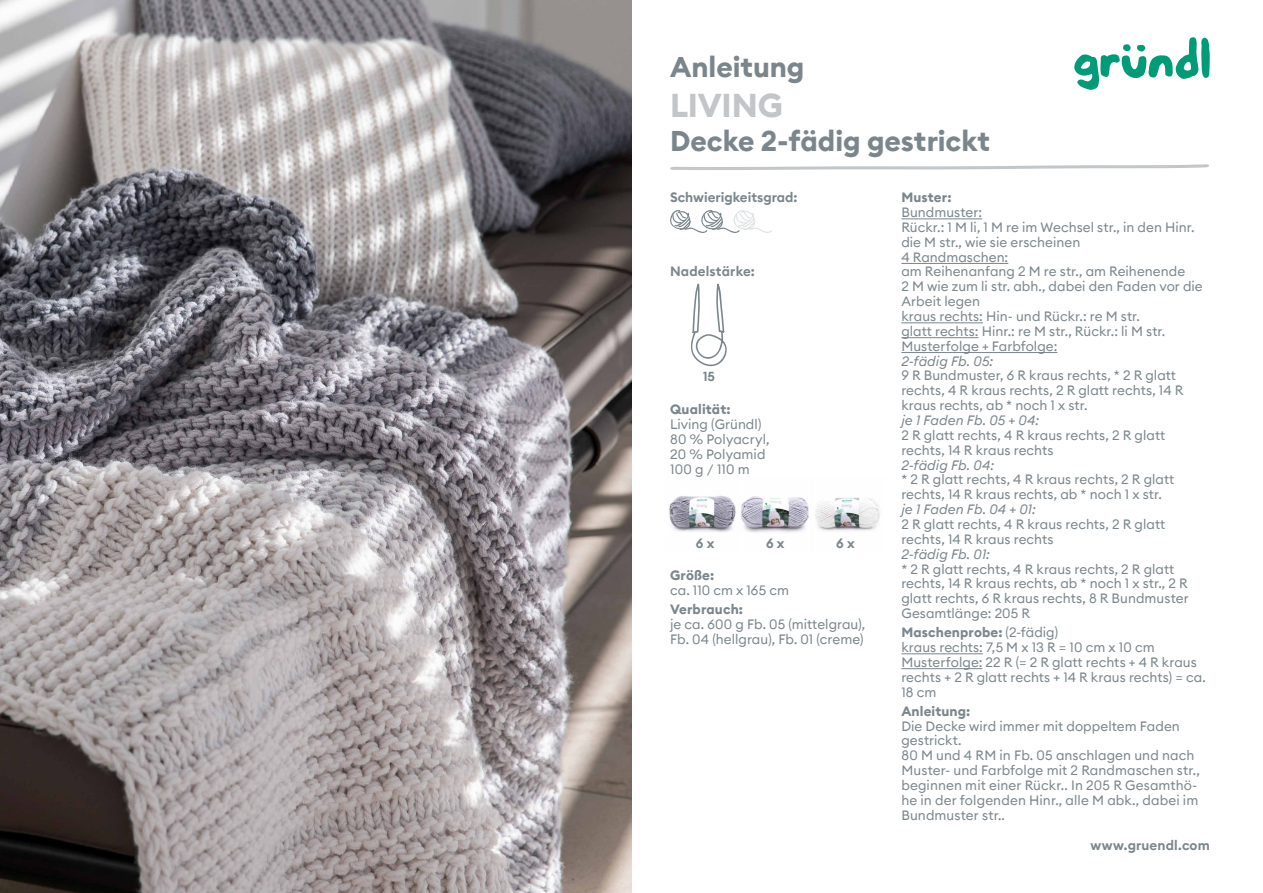
<style>
.page{position:relative;width:1263px;height:893px;background:#fff}
.page>*{position:absolute;margin:0;border:0;box-sizing:border-box;transform-origin:0 0}
.t1{font:700 33px "Euclid Circular B";letter-spacing:-.005em;color:#c2c6c9}
.t2{font:700 28.5px "Euclid Circular B";color:#7b868c}
.t3{font:13.5px/14.9px "Euclid Circular B";letter-spacing:.005em;color:#7b868c}
.t4{font:italic 13.5px "Euclid Circular B";letter-spacing:.005em;color:#7b868c}
.t5{font:600 13.5px "Euclid Circular B";color:#7b868c}
.t6{font:700 13.5px "Euclid Circular B";letter-spacing:.01em;color:#7b868c}
.t7{font:600 13.05px "Euclid Circular B";color:#7b868c}
.s1{font-weight:700}
</style>
<div class="page">
<svg style="left:691px;top:283px;width:36px;height:84px"></svg>
<svg style="left:1074px;top:37px;width:136px;height:53px"></svg>
<hr style="left:901px;top:218px;width:81px;height:1px;background:#7b868c">
<hr style="left:901px;top:263px;width:107px;height:1px;background:#7b868c">
<hr style="left:901px;top:322px;width:82px;height:1px;background:#7b868c">
<hr style="left:901px;top:337px;width:77px;height:1px;background:#7b868c">
<hr style="left:901px;top:352px;width:156px;height:1px;background:#7b868c">
<hr style="left:901px;top:653px;width:82px;height:1px;background:#7b868c">
<hr style="left:901px;top:668px;width:81px;height:1px;background:#7b868c">
<svg style="left:670px;top:210px;width:102px;height:23px"></svg>
<img style="left:0;top:0;width:631px;height:893px">
<img style="left:815px;top:497px;width:65px;height:34px">
<img style="left:740px;top:496px;width:69px;height:37px">
<img style="left:669px;top:495px;width:67px;height:37px">
<svg style="left:670px;top:164px;width:539px;height:6px"></svg>
<h2 class="t2" style="left:670px;top:48px;width:136px">Anleitung</h2>
<h1 class="t1" style="left:670px;top:84px;width:114px">LIVING</h1>
<h2 class="t2" style="left:670px;top:122px;width:322px">Decke 2-fädig gestrickt</h2>
<p class="t5" style="left:670px;top:189px;width:129px">Schwierigkeitsgrad:</p>
<p class="t5" style="left:670px;top:262px;width:86px">Nadelstärke:</p>
<p class="t7" style="left:703px;top:368px;width:14px">15</p>
<p class="t6" style="left:670px;top:401px;width:62px">Qualität:</p>
<p class="t3" style="left:670px;top:417px;width:101px">Living (Gründl)<br>80 % Polyacryl,<br>20 % Polyamid<br>100 g / 110 m</p>
<p class="t5" style="left:696px;top:534px;width:20px">6 x</p>
<p class="t5" style="left:766px;top:534px;width:20px">6 x</p>
<p class="t5" style="left:836px;top:534px;width:20px">6 x</p>
<p class="t6" style="left:670px;top:567px;width:46px">Größe:</p>
<p class="t3" style="left:670px;top:583px;width:120px">ca. 110 cm x 165 cm</p>
<p class="t6" style="left:670px;top:601px;width:74px">Verbrauch:</p>
<p class="t3" style="left:670px;top:617px;width:197px">je ca. 600 g Fb. 05 (mittelgrau),<br>Fb. 04 (hellgrau), Fb. 01 (creme)</p>
<p class="t6" style="left:901px;top:189px;width:52px">Muster:</p>
<p class="t3" style="left:901px;top:205px;width:303px">Bundmuster:<br>Rückr.: 1 M li, 1 M re im Wechsel str., in den Hinr. die M str., wie sie erscheinen<br>4 Randmaschen:<br>am Reihenanfang 2 M re str., am Reihenende<br>2 M wie zum li str. abh., dabei den Faden vor die<br>Arbeit legen<br>kraus rechts: Hin- und Rückr.: re M str.<br>glatt rechts: Hinr.: re M str., Rückr.: li M str.<br>Musterfolge + Farbfolge:</p>
<p class="t4" style="left:901px;top:352px;width:93px">2-fädig Fb. 05:</p>
<p class="t3" style="left:901px;top:368px;width:283px">9 R Bundmuster, 6 R kraus rechts, * 2 R glatt rechts, 4 R kraus rechts, 2 R glatt rechts, 14 R kraus rechts, ab * noch 1 x str.</p>
<p class="t4" style="left:901px;top:411px;width:139px">je 1 Faden Fb. 05 + 04:</p>
<p class="t3" style="left:901px;top:427px;width:265px">2 R glatt rechts, 4 R kraus rechts, 2 R glatt rechts, 14 R kraus rechts</p>
<p class="t4" style="left:901px;top:456px;width:94px">2-fädig Fb. 04:</p>
<p class="t3" style="left:901px;top:472px;width:274px">* 2 R glatt rechts, 4 R kraus rechts, 2 R glatt rechts, 14 R kraus rechts, ab * noch 1 x str.</p>
<p class="t4" style="left:901px;top:501px;width:136px">je 1 Faden Fb. 04 + 01:</p>
<p class="t3" style="left:901px;top:517px;width:265px">2 R glatt rechts, 4 R kraus rechts, 2 R glatt rechts, 14 R kraus rechts</p>
<p class="t4" style="left:901px;top:545px;width:90px">2-fädig Fb. 01:</p>
<p class="t3" style="left:901px;top:561px;width:289px">* 2 R glatt rechts, 4 R kraus rechts, 2 R glatt rechts, 14 R kraus rechts, ab * noch 1 x str., 2 R glatt rechts, 6 R kraus rechts, 8 R Bundmuster Gesamtlänge: 205 R</p>
<p class="t3" style="left:901px;top:625px;width:306px"><span class="s1">Maschenprobe:</span> (2-fädig)<br>kraus rechts: 7,5 M x 13 R = 10 cm x 10 cm<br>Musterfolge: 22 R (= 2 R glatt rechts + 4 R kraus rechts + 2 R glatt rechts + 14 R kraus rechts) = ca.<br>18 cm</p>
<p class="t6" style="left:901px;top:702px;width:71px">Anleitung:</p>
<p class="t3" style="left:901px;top:718px;width:300px">Die Decke wird immer mit doppeltem Faden gestrickt.<br>80 M und 4 RM in Fb. 05 anschlagen und nach Muster- und Farbfolge mit 2 Randmaschen str., beginnen mit einer Rückr.. In 205 R Gesamthö&shy;he in der folgenden Hinr., alle M abk., dabei im Bundmuster str..</p>
<p class="t5" style="left:1091px;top:836px;width:121px">www.gruendl.com</p>
</div>
